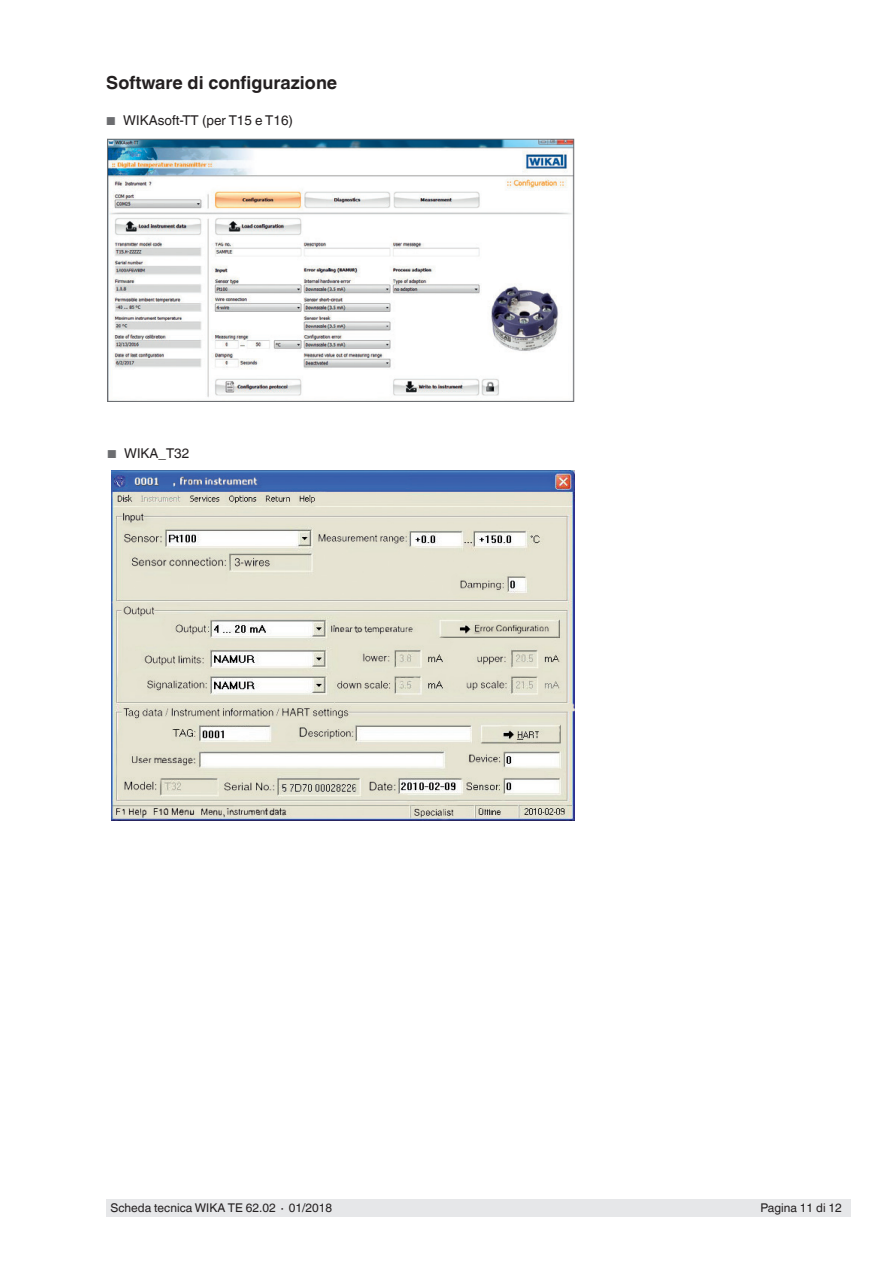
<style>
.page{position:relative;width:893px;height:1263px;background:#fff}
.page>*{position:absolute;margin:0;border:0;box-sizing:border-box;transform-origin:0 0}
.t1{font:700 18px "Helvetica World";color:#231f20}
.t2{font:13.5px "Helvetica World";color:#231f20}
.t3{font:12px "Helvetica World";color:#231f20}
.s1{font-size:11.55px;color:#6c6d70}
</style>
<div class="page">
<div style="left:106px;top:1199px;width:744px;height:17px;background:#e6e7e9"></div>
<img style="left:109px;top:141px;width:463px;height:256px">
<div style="left:107px;top:139px;width:467px;height:263px;border:1px solid #6c6d70"></div>
<img style="left:111px;top:471px;width:463px;height:350px">
<h1 class="t1" style="left:106px;top:73px;width:232px">Software di configurazione</h1>
<p class="t2" style="left:106px;top:113px;width:188px"><span class="s1">■</span> WIKAsoft-TT (per T15 e T16)</p>
<p class="t2" style="left:107px;top:446px;width:84px"><span class="s1">■</span> WIKA_T32</p>
<p class="t3" style="left:111px;top:1201px;width:223px">Scheda tecnica WIKA TE 62.02 ∙ 01/2018</p>
<p class="t3" style="left:760px;top:1201px;width:83px">Pagina 11 di 12</p>
</div>
